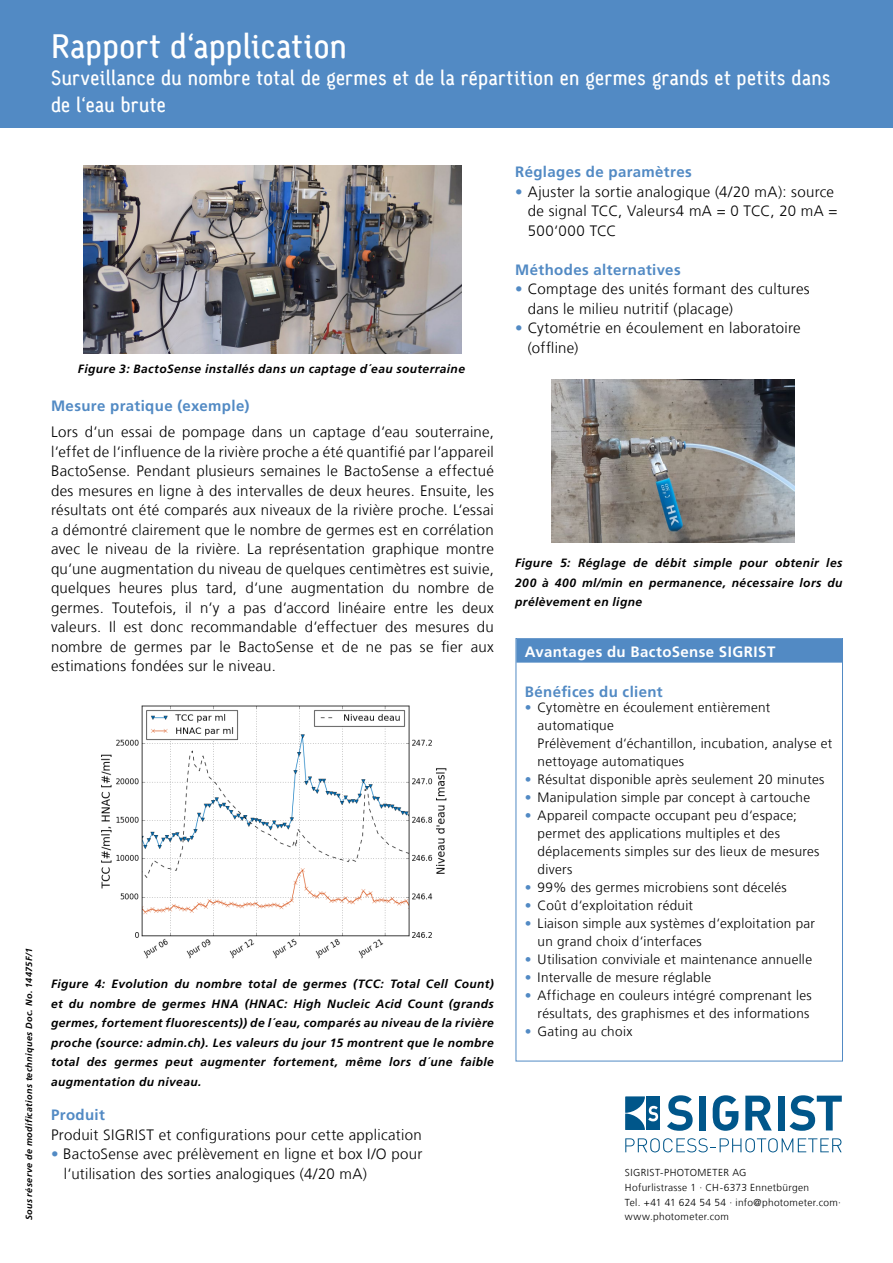
<style>
.page{position:relative;width:893px;height:1263px;background:#fff}
.page>*{position:absolute;margin:0;border:0;box-sizing:border-box;transform-origin:0 0}
._02_Untertitel{font:34.5px "Sgiv 1 Medium CAP Snum";letter-spacing:.015em;color:#fff}
._02_Untertitel-2{font:21px/27px "Sgiv 1 Medium CAP Snum";letter-spacing:.02em;color:#fff}
._04_a_Grundtext{font:300 15px/19.5px "Frutiger LT Com";letter-spacing:.02em;color:#000}
._03_Absatztitel{font:300 15px/19.5px "Frutiger LT Com";letter-spacing:.02em;color:#000}
._03_Absatztitel-2{font:700 15px "Frutiger LT Com";letter-spacing:.025em;color:#528ac4}
._05_a_Titel_Technisc{font:700 15px "Frutiger LT Com";letter-spacing:.025em;color:#fff}
.t1{font:300 13.5px/18px "Frutiger LT Com";letter-spacing:.025em;color:#000}
._05_Bildlegende{font:italic 700 12px/19.5px "Frutiger LT Com";letter-spacing:.035em;color:#000;text-align:justify}
._05_b_Grundtext_Tech{font:300 10.2px "Frutiger LT Com";letter-spacing:.035em;color:#000}
._05_Bildlegende-2{font:italic 700 9px "Frutiger LT Com";letter-spacing:.04em;color:#000}
.s1{font-weight:700;color:#528ac4}
.s2{color:#528ac4}
</style>
<div class="page">
<div style="left:0;top:0;width:893px;height:128px;background:#528ac4"></div>
<div style="left:516px;top:639px;width:326px;height:24px;background:#528ac4"></div>
<div style="left:516px;top:638px;width:327px;height:423px;border:1px solid #528ac4"></div>
<svg style="left:667px;top:1095px;width:26px;height:36px"></svg>
<div style="left:699px;top:1095px;width:7px;height:35px;background:#00568a"></div>
<svg style="left:713px;top:1095px;width:25px;height:36px"></svg>
<svg style="left:745px;top:1095px;width:27px;height:35px"></svg>
<div style="left:778px;top:1095px;width:6px;height:35px;background:#00568a"></div>
<svg style="left:789px;top:1095px;width:53px;height:36px"></svg>
<svg style="left:625px;top:1138px;width:217px;height:14px"></svg>
<div style="left:646px;top:1097px;width:14px;height:33px;background:#00568a"></div>
<svg style="left:625px;top:1097px;width:33px;height:33px"></svg>
<img style="left:101px;top:705px;width:346px;height:254px">
<img style="left:551px;top:379px;width:244px;height:164px">
<img style="left:83px;top:166px;width:379px;height:187px">
<p class="_02_Untertitel" style="left:51px;top:28px;width:297px">Rapport d‘application</p>
<p class="_02_Untertitel-2" style="left:51px;top:65px;width:781px">Surveillance du nombre total de germes et de la répartition en germes grands et petits dans de l‘eau brute</p>
<p class="_05_Bildlegende" style="left:78px;top:359px;width:389px">Figure 3: BactoSense installés dans un captage d´eau souterraine</p>
<p class="_03_Absatztitel-2" style="left:51px;top:397px;width:200px">Mesure pratique (exemple)</p>
<p class="_04_a_Grundtext" style="left:51px;top:422px;width:444px;text-align:justify">Lors d‘un essai de pompage dans un captage d‘eau souterraine, l‘effet de l‘influence de la rivière proche a été quantifié par l‘appareil BactoSense. Pendant plusieurs semaines le BactoSense a effectué des mesures en ligne à des intervalles de deux heures. Ensuite, les résultats ont été comparés aux niveaux de la rivière proche. L‘essai a démontré clairement que le nombre de germes est en corrélation avec le niveau de la rivière. La représentation graphique montre qu‘une augmentation du niveau de quelques centimètres est suivie, quelques heures plus tard, d‘une augmentation du nombre de germes. Toutefois, il n‘y a pas d‘accord linéaire entre les deux valeurs. Il est donc recommandable d‘effectuer des mesures du nombre de germes par le BactoSense et de ne pas se fier aux estimations fondées sur le niveau.</p>
<p class="_05_Bildlegende-2" style="left:24px;top:1220px;width:274px;rotate:-90deg">Sous réserve de modifications techniques Doc. No. 14475F/1</p>
<p class="_05_Bildlegende" style="left:51px;top:974px;width:444px">Figure 4: Evolution du nombre total de germes (TCC: Total Cell Count) et du nombre de germes HNA (HNAC: High Nucleic Acid Count (grands germes, fortement fluorescents)) de l´eau, comparés au niveau de la rivière proche (source: admin.ch). Les valeurs du jour 15 montrent que le nombre total des germes peut augmenter fortement, même lors d´une faible augmentation du niveau.</p>
<p class="_03_Absatztitel" style="left:51px;top:1105px;width:372px"><span class="s1">Produit<br></span>Produit SIGRIST et configurations pour cette application</p>
<p class="_03_Absatztitel" style="left:64px;top:1144px;width:360px;text-indent:-13px"><span class="s2">•</span> BactoSense avec prélèvement en ligne et box I/O pour l‘utilisation des sorties analogiques (4/20 mA)</p>
<p class="_03_Absatztitel-2" style="left:515px;top:163px;width:178px">Réglages de paramètres</p>
<p class="_04_a_Grundtext" style="left:528px;top:182px;width:311px;text-indent:-13px"><span class="s2">•</span> Ajuster la sortie analogique (4/20 mA): source de signal TCC, Valeurs4 mA = 0 TCC, 20 mA =<br>500‘000 TCC</p>
<p class="_03_Absatztitel-2" style="left:515px;top:261px;width:167px">Méthodes alternatives</p>
<p class="_04_a_Grundtext" style="left:528px;top:279px;width:283px;text-indent:-13px"><span class="s2">•</span> Comptage des unités formant des cultures dans le milieu nutritif (placage)</p>
<p class="_04_a_Grundtext" style="left:528px;top:318px;width:274px;text-indent:-13px"><span class="s2">•</span> Cytométrie en écoulement en laboratoire (offline)</p>
<p class="_05_Bildlegende" style="left:515px;top:553px;width:329px">Figure 5: Réglage de débit simple pour obtenir les 200 à 400 ml/min en permanence, nécessaire lors du prélèvement en ligne</p>
<p class="_05_a_Titel_Technisc" style="left:525px;top:643px;width:252px">Avantages du BactoSense SIGRIST</p>
<p class="_03_Absatztitel-2" style="left:525px;top:683px;width:139px">Bénéfices du client</p>
<p class="t1" style="left:538px;top:698px;width:296px;text-indent:-13px"><span class="s2">•</span> Cytomètre en écoulement entièrement automatique<br>Prélèvement d‘échantillon, incubation, analyse et nettoyage automatiques</p>
<p class="t1" style="left:525px;top:770px;width:301px"><span class="s2">•</span> Résultat disponible après seulement 20 minutes</p>
<p class="t1" style="left:525px;top:788px;width:287px"><span class="s2">•</span> Manipulation simple par concept à cartouche</p>
<p class="t1" style="left:538px;top:806px;width:283px;text-indent:-13px"><span class="s2">•</span> Appareil compacte occupant peu d‘espace; permet des applications multiples et des déplacements simples sur des lieux de mesures divers</p>
<p class="t1" style="left:525px;top:878px;width:263px"><span class="s2">•</span> 99% des germes microbiens sont décelés</p>
<p class="t1" style="left:525px;top:896px;width:170px"><span class="s2">•</span> Coût d‘exploitation réduit</p>
<p class="t1" style="left:538px;top:914px;width:279px;text-indent:-13px"><span class="s2">•</span> Liaison simple aux systèmes d‘exploitation par un grand choix d‘interfaces</p>
<p class="t1" style="left:525px;top:950px;width:289px"><span class="s2">•</span> Utilisation conviviale et maintenance annuelle</p>
<p class="t1" style="left:525px;top:968px;width:188px"><span class="s2">•</span> Intervalle de mesure réglable</p>
<p class="t1" style="left:525px;top:986px;width:288px;text-align:right"><span class="s2">•</span> Affichage en couleurs intégré comprenant les résultats, des graphismes et des informations</p>
<p class="t1" style="left:525px;top:1022px;width:109px"><span class="s2">•</span> Gating au choix</p>
<p class="_05_b_Grundtext_Tech" style="left:625px;top:1166px;width:123px">SIGRIST-PHOTOMETER AG</p>
<p class="_05_b_Grundtext_Tech" style="left:625px;top:1181px;width:186px">Hofurlistrasse 1 · CH-6373 Ennetbürgen</p>
<p class="_05_b_Grundtext_Tech" style="left:625px;top:1196px;width:217px">Tel. +41 41 624 54 54 · info@photometer.com·</p>
<p class="_05_b_Grundtext_Tech" style="left:625px;top:1211px;width:106px">www.photometer.com</p>
</div>
